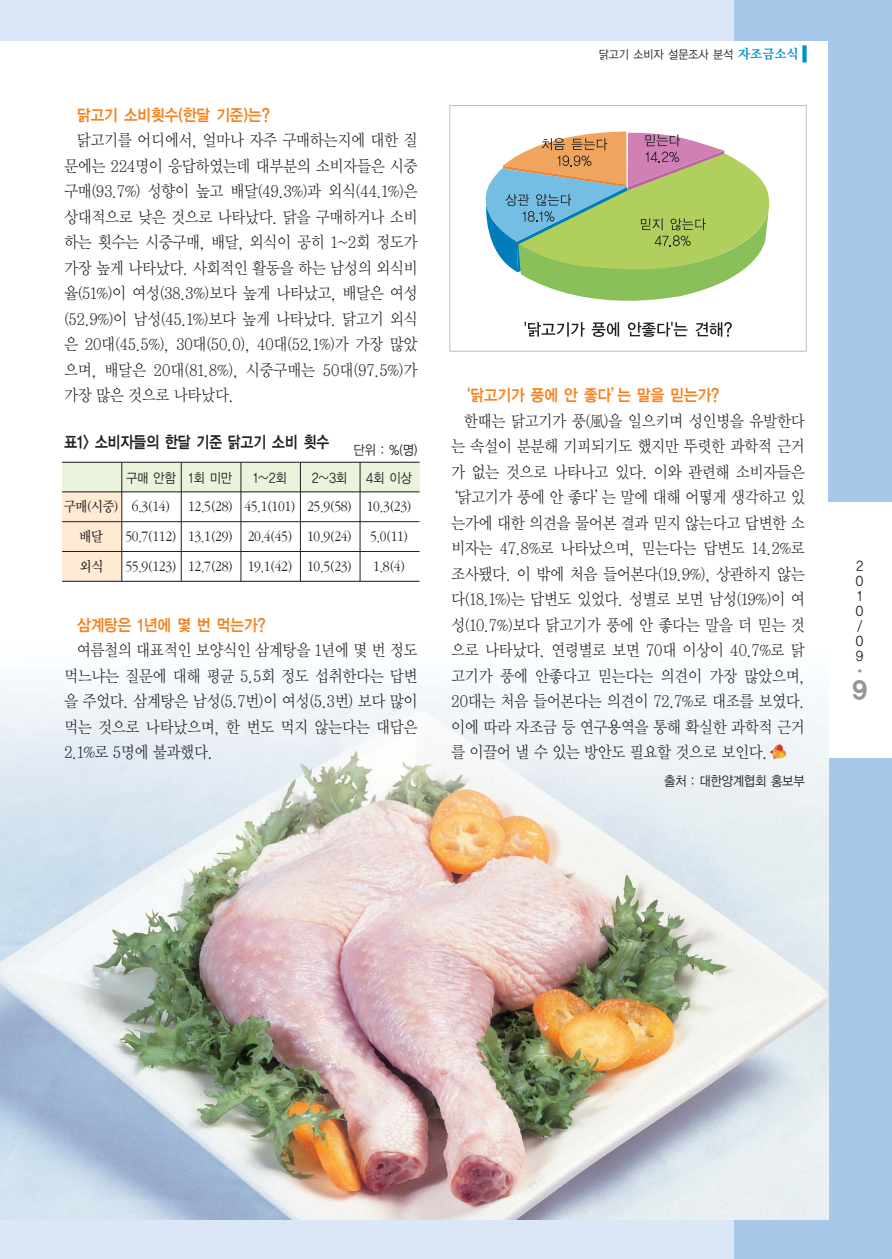
<style>
.page{position:relative;width:892px;height:1259px;background:#fff}
.page>*{position:absolute;margin:0;border:0;box-sizing:border-box;transform-origin:0 0}
.t1{font:24px "YGO16 KS Cms UHC H";color:#939598}
.t2{font:16.5px/25.5px "Y Mj O12 KS Cms UHC H";letter-spacing:-.08em;color:#231f20;text-align:justify;scale:.9 1}
.t3{font:16.5px "YGO14 KS Cms UHC H";letter-spacing:-.085em;color:#f5821f;scale:.9 1}
.t4{font:16.5px "YGO14 KS Cms UHC H";letter-spacing:-.085em;color:#231f20;scale:.85 1}
.t5{font:15px/29.7px "Sand Tm KS Cms UHC H";letter-spacing:-.025em;color:#231f20;scale:.9 1}
.t6{font:13.5px "YGO12 KS Cms UHC H";letter-spacing:-.085em;color:#231f20;scale:.9 1}
.t7{font:13.5px/15px "YGO12 KS Cms UHC H";letter-spacing:-.085em;color:#231f20;text-align:justify;scale:.95 1}
.t8{font:13.5px "YGO12 KS Cms UHC H";color:#939598}
.t9{font:12px "YGO12 KS Cms UHC H";letter-spacing:-.07em;color:#231f20;scale:.9 1}
.s1{font-family:"Y Mj O15 KS Cms UHC H";font-size:13.5px;color:#0090d0}
</style>
<div class="page">
<div style="left:0;top:0;width:891px;height:1259px;background:#dbe7f6"></div>
<div style="left:734px;top:0;width:157px;height:1259px;background:#a8c8ea"></div>
<div style="left:0;top:503px;width:891px;height:255px;background:#fff"></div>
<div style="left:0;top:41px;width:828px;height:1178px;background:#fff"></div>
<img style="left:0;top:681px;width:828px;height:538px">
<svg style="left:802px;top:45px;width:4px;height:17px"></svg>
<svg style="left:769px;top:744px;width:17px;height:15px"></svg>
<div style="left:62px;top:462px;width:357px;height:30px;background:#eaf3dc"></div>
<div style="left:62px;top:492px;width:60px;height:89px;background:#ffead4"></div>
<svg style="left:524px;top:322px;width:60px;height:15px"></svg>
<svg style="left:591px;top:322px;width:28px;height:15px"></svg>
<svg style="left:628px;top:322px;width:59px;height:15px"></svg>
<svg style="left:695px;top:322px;width:36px;height:15px"></svg>
<svg style="left:485px;top:131px;width:285px;height:170px"></svg>
<div style="left:449px;top:105px;width:357px;height:247px;border:1px solid #bbbdc0"></div>
<hr style="left:62px;top:462px;width:357px;height:1px;background:#231f20">
<hr style="left:62px;top:491px;width:357px;height:1px;background:#231f20">
<hr style="left:62px;top:521px;width:357px;height:1px;background:#231f20">
<hr style="left:62px;top:551px;width:357px;height:1px;background:#231f20">
<hr style="left:62px;top:581px;width:357px;height:1px;background:#231f20">
<hr style="left:121px;top:462px;width:1px;height:119px;background:#231f20">
<hr style="left:181px;top:462px;width:1px;height:119px;background:#231f20">
<hr style="left:241px;top:462px;width:1px;height:119px;background:#231f20">
<hr style="left:300px;top:462px;width:1px;height:119px;background:#231f20">
<hr style="left:360px;top:462px;width:1px;height:119px;background:#231f20">
<p class="t3" style="left:76px;top:107px;width:217px">닭고기 소비횟수(한달 기준)는?</p>
<p class="t2" style="left:64px;top:129px;width:395px;text-indent:13px">닭고기를 어디에서, 얼마나 자주 구매하는지에 대한 질 문에는 224명이 응답하였는데 대부분의 소비자들은 시중 구매(93.7%) 성향이 높고 배달(49.3%)과 외식(44.1%)은 상대적으로 낮은 것으로 나타났다. 닭을 구매하거나 소비 하는 횟수는 시중구매, 배달, 외식이 공히 1~2회 정도가 가장 높게 나타났다. 사회적인 활동을 하는 남성의 외식비 율(51%)이 여성(38.3%)보다 높게 나타났고, 배달은 여성 (52.9%)이 남성(45.1%)보다 높게 나타났다. 닭고기 외식 은 20대(45.5%), 30대(50.0), 40대(52.1%)가 가장 많았 으며, 배달은 20대(81.8%), 시중구매는 50대(97.5%)가 가장 많은 것으로 나타났다.</p>
<p class="t4" style="left:64px;top:435px;width:315px">표1&gt; 소비자들의 한달 기준 닭고기 소비 횟수</p>
<p class="t6" style="left:353px;top:444px;width:73px">단위 : %(명)</p>
<p class="t6" style="left:126px;top:471px;width:120px">구매 안함 1회 미만</p>
<p class="t6" style="left:253px;top:471px;width:40px">1~2회</p>
<p class="t6" style="left:311px;top:471px;width:42px">2~3회</p>
<p class="t6" style="left:366px;top:471px;width:53px">4회 이상</p>
<p class="t5" style="left:79px;top:493px;width:370px;text-indent:-16px">구매(시중) 6.3(14) 12.5(28) 45.1(101) 25.9(58) 10.3(23) 배달</p>
<p class="t5" style="left:125px;top:523px;width:316px">50.7(112) 13.1(29) 20.4(45) 10.9(24) 5.0(11)</p>
<p class="t5" style="left:79px;top:552px;width:28px">외식</p>
<p class="t5" style="left:125px;top:552px;width:253px">55.9(123) 12.7(28) 19.1(42) 10.5(23)</p>
<p class="t5" style="left:373px;top:552px;width:37px">1.8(4)</p>
<p class="t3" style="left:76px;top:617px;width:213px">삼계탕은 1년에 몇 번 먹는가?</p>
<p class="t2" style="left:64px;top:639px;width:395px;text-indent:13px">여름철의 대표적인 보양식인 삼계탕을 1년에 몇 번 정도 먹느냐는 질문에 대해 평균 5.5회 정도 섭취한다는 답변 을 주었다. 삼계탕은 남성(5.7번)이 여성(5.3번) 보다 많이 먹는 것으로 나타났으며, 한 번도 먹지 않는다는 대답은 2.1%로 5명에 불과했다.</p>
<p class="t9" style="left:598px;top:49px;width:224px">닭고기 소비자 설문조사 분석 <span class="s1">자조금소식</span></p>
<p class="t3" style="left:456px;top:388px;width:295px">‘닭고기가 풍에 안 좋다’는 말을 믿는가?</p>
<p class="t2" style="left:463px;top:409px;width:381px">한때는 닭고기가 풍(風)을 일으키며 성인병을 유발한다</p>
<p class="t2" style="left:451px;top:435px;width:395px">는 속설이 분분해 기피되기도 했지만 뚜렷한 과학적 근거</p>
<p class="t2" style="left:451px;top:460px;width:395px">가 없는 것으로 나타나고 있다. 이와 관련해 소비자들은</p>
<p class="t2" style="left:443px;top:486px;width:403px">‘닭고기가 풍에 안 좋다’는 말에 대해 어떻게 생각하고 있</p>
<p class="t2" style="left:451px;top:511px;width:395px">는가에 대한 의견을 물어본 결과 믿지 않는다고 답변한 소</p>
<p class="t2" style="left:451px;top:537px;width:395px">비자는 47.8%로 나타났으며, 믿는다는 답변도 14.2%로</p>
<p class="t2" style="left:451px;top:562px;width:395px">조사됐다. 이 밖에 처음 들어본다(19.9%), 상관하지 않는</p>
<p class="t2" style="left:451px;top:588px;width:395px">다(18.1%)는 답변도 있었다. 성별로 보면 남성(19%)이 여</p>
<p class="t2" style="left:451px;top:613px;width:395px">성(10.7%)보다 닭고기가 풍에 안 좋다는 말을 더 믿는 것</p>
<p class="t2" style="left:451px;top:639px;width:395px">으로 나타났다. 연령별로 보면 70대 이상이 40.7%로 닭</p>
<p class="t2" style="left:451px;top:664px;width:395px">고기가 풍에 안좋다고 믿는다는 의견이 가장 많았으며,</p>
<p class="t2" style="left:451px;top:690px;width:395px">20대는 처음 들어본다는 의견이 72.7%로 대조를 보였다.</p>
<p class="t2" style="left:451px;top:715px;width:395px">이에 따라 자조금 등 연구용역을 통해 확실한 과학적 근거</p>
<p class="t2" style="left:451px;top:741px;width:354px">를 이끌어 낼 수 있는 방안도 필요할 것으로 보인다.</p>
<p class="t6" style="left:663px;top:775px;width:159px">출처 : 대한양계협회 홍보부</p>
<p class="t7" style="left:855px;top:559px;width:11px">2<br>0<br>1<br>0 / 0<br>9</p>
<p class="t8" style="left:853px;top:665px;width:15px">•</p>
<h1 class="t1" style="left:851px;top:679px;width:19px">9</h1>
</div>
